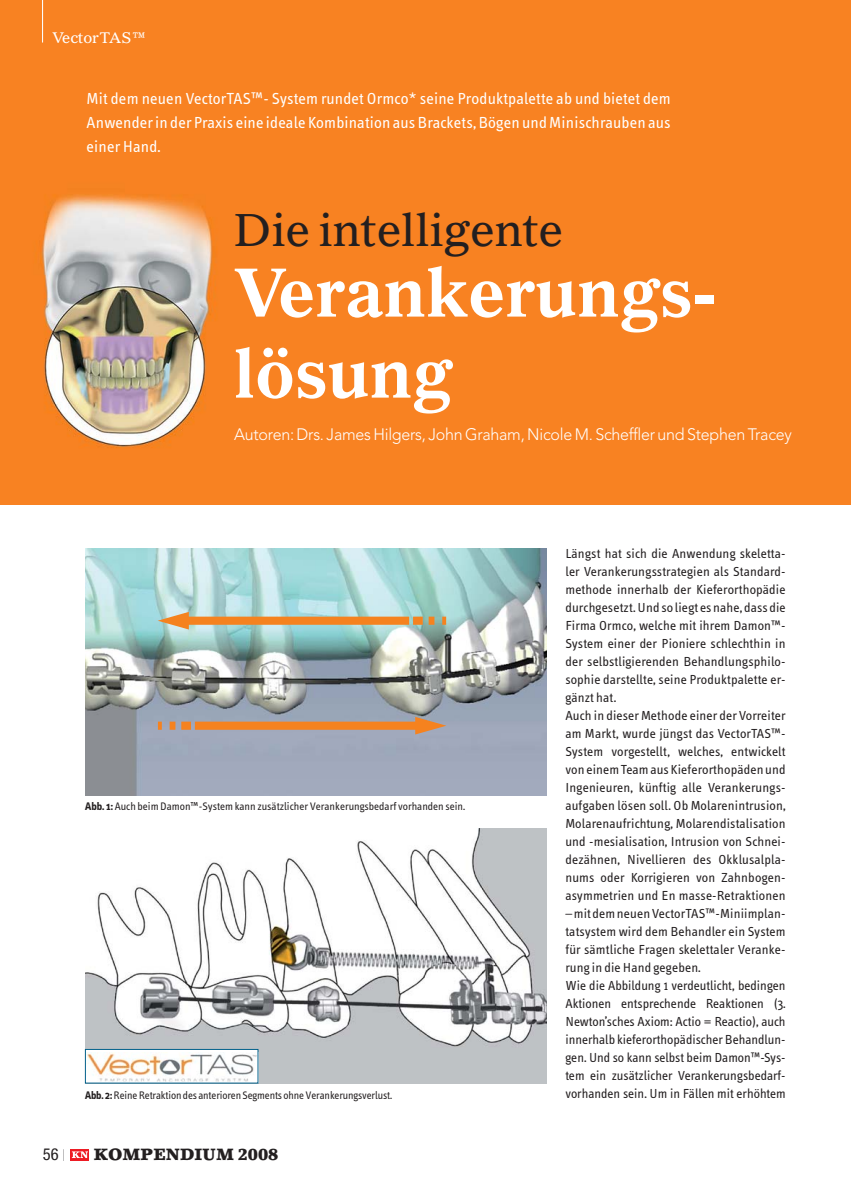
<style>
.page{position:relative;width:851px;height:1191px;background:#fff}
.page>*{position:absolute;margin:0;border:0;box-sizing:border-box;transform-origin:0 0}
.t1{font:700 67.5px/81px "Gazette LH";color:#fff}
.t2{font:45px "Gazette LH";color:#231f20}
.t3{font:16.5px/24px "Info Text";letter-spacing:.01em;color:#fff;text-align:justify}
.t4{font:300 16.5px "Avenir";letter-spacing:-.015em;color:#fff}
.t5{font:condensed 16.5px "Helvetica Neue";color:#231f20}
.t6{font:900 16.2px "Lino Letter";color:#231f20}
.t7{font:15px "Gazette LH";color:#fff}
.t8{font:13.5px/18px "Info Text";letter-spacing:.01em;color:#231f20}
.t9{font:11.25px "Info Text";color:#231f20}
.s1{font-weight:700}
.s2{font-weight:200;font-stretch:normal}
</style>
<div class="page">
<div style="left:71px;top:1148px;width:18px;height:12px;background:#ed1c24"></div>
<svg style="left:72px;top:1151px;width:16px;height:7px"></svg>
<img style="left:85px;top:549px;width:461px;height:246px">
<img style="left:85px;top:828px;width:461px;height:255px">
<svg style="left:158px;top:717px;width:288px;height:17px;background:#c59673"></svg>
<svg style="left:158px;top:612px;width:288px;height:17px;background:#cdb083"></svg>
<img style="left:0;top:0;width:850px;height:504px">
<hr style="left:42px;top:0;width:1px;height:43px;background:#fff">
<div style="left:85px;top:1049px;width:173px;height:34px;background:#fff"></div>
<img style="left:87px;top:1052px;width:169px;height:29px">
<div style="left:85px;top:1049px;width:173px;height:34px;border:1px solid #005f89"></div>
<p class="t7" style="left:53px;top:31px;width:95px">Vector TAS™</p>
<p class="t3" style="left:87px;top:88px;width:585px">Mit dem neuen VectorTAS™- System rundet Ormco* seine Produktpalette ab und bietet dem Anwender in der Praxis eine ideale Kombination aus Brackets, Bögen und Minischrauben aus einer Hand.</p>
<h2 class="t2" style="left:234px;top:212px;width:330px">Die intelligente</h2>
<h1 class="t1" style="left:234px;top:258px;width:484px">Verankerungs&shy;lösung</h1>
<p class="t4" style="left:234px;top:428px;width:559px">Autoren: Drs. James Hilgers, John Graham, Nicole M. Scheffler und Stephen Tracey</p>
<p class="t9" style="left:85px;top:802px;width:381px"><span class="s1">Abb. 1:</span> Auch beim Damon™-System kann zusätzlicher Verankerungsbedarf vorhanden sein.</p>
<p class="t9" style="left:85px;top:1090px;width:308px"><span class="s1">Abb. 2:</span>Reine Retraktion des anterioren Segments ohne Verankerungsverlust.</p>
<p class="t5" style="left:43px;top:1148px;width:24px">56 <span class="s2">I</span></p>
<p class="t6" style="left:94px;top:1148px;width:186px">KOMPENDIUM 2008</p>
<p class="t8" style="left:565px;top:546px;width:222px">Längst hat sich die Anwendung skeletta&shy;ler Verankerungsstrategien als Standard&shy;methode innerhalb der Kieferorthopädie durchgesetzt. Und so liegt es nahe, dass die Firma Ormco, welche mit ihrem Damon™- System einer der Pioniere schlechthin in der selbstligierenden Behandlungsphilo&shy;sophie darstellte, seine Produktpalette er&shy;gänzt hat.<br>Auch in dieser Methode einer der Vorreiter am Markt, wurde jüngst das VectorTAS™- System vorgestellt, welches, entwickelt von einem Team aus Kieferorthopäden und Ingenieuren, künftig alle Verankerungs&shy;aufgaben lösen soll. Ob Molarenintrusion, Molarenaufrichtung, Molarendistalisation und -mesialisation, Intrusion von Schnei&shy;dezähnen, Nivellieren des Okklusalpla&shy;nums oder Korrigieren von Zahnbogen&shy;asymmetrien und En masse-Retraktionen</p>
<p class="t8" style="left:565px;top:906px;width:222px">– mit dem neuen VectorTAS™-Miniimplan&shy;tatsystem wird dem Behandler ein System für sämtliche Fragen skelettaler Veranke&shy;rung in die Hand gegeben.<br>Wie die Abbildung 1 verdeutlicht, bedingen Aktionen entsprechende Reaktionen (3.<br>Newton’sches Axiom: Actio = Reactio), auch innerhalb kieferorthopädischer Behandlun&shy;gen. Und so kann selbst beim Damon™-Sys&shy;tem ein zusätzlicher Verankerungsbedarf&shy;vorhanden sein. Um in Fällen mit erhöhtem</p>
</div>
